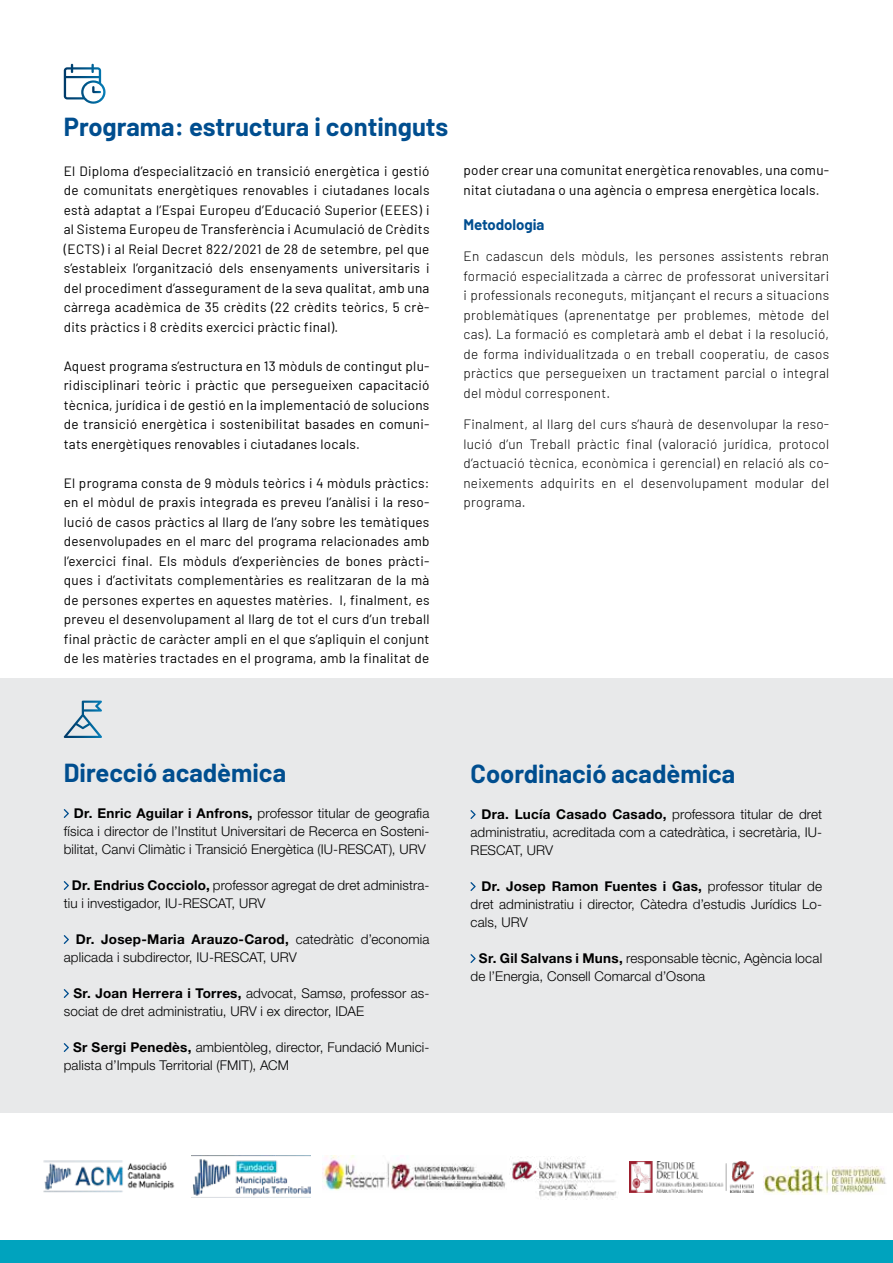
<style>
.page{position:relative;width:893px;height:1263px;background:#fff}
.page>*{position:absolute;margin:0;border:0;box-sizing:border-box;transform-origin:0 0}
.t1{font:700 25.5px "Barlow";color:#004e8f}
.t2{font:700 15px "Barlow";letter-spacing:-.005em;color:#004e90}
.t3{font:13.5px/19.5px "Barlow";letter-spacing:.02em;color:#000;text-align:justify}
.t4{font:300 13.5px/18px "Helvetica Neue LT Std";letter-spacing:.01em;color:#000}
.t5{font:300 13.5px/19.5px "Barlow";letter-spacing:.02em;color:#000;text-align:justify}
.s1{font-weight:700}
</style>
<div class="page">
<div style="left:0;top:1241px;width:893px;height:22px;background:#00a3be"></div>
<svg style="left:64px;top:64px;width:42px;height:40px"></svg>
<div style="left:0;top:678px;width:893px;height:434px;background:#e8e9ea"></div>
<svg style="left:64px;top:809px;width:5px;height:9px"></svg>
<svg style="left:64px;top:881px;width:5px;height:9px"></svg>
<svg style="left:64px;top:935px;width:5px;height:9px"></svg>
<svg style="left:64px;top:989px;width:5px;height:9px"></svg>
<svg style="left:64px;top:1043px;width:5px;height:9px"></svg>
<svg style="left:470px;top:810px;width:6px;height:9px"></svg>
<svg style="left:470px;top:882px;width:6px;height:9px"></svg>
<svg style="left:470px;top:954px;width:6px;height:9px"></svg>
<svg style="left:64px;top:701px;width:38px;height:37px"></svg>
<img style="left:43px;top:1160px;width:132px;height:33px">
<img style="left:323px;top:1155px;width:183px;height:36px">
<img style="left:509px;top:1157px;width:108px;height:43px">
<img style="left:630px;top:1161px;width:123px;height:32px">
<img style="left:763px;top:1167px;width:123px;height:27px">
<img style="left:191px;top:1155px;width:119px;height:43px">
<h1 class="t1" style="left:64px;top:107px;width:386px">Programa: estructura i continguts</h1>
<p class="t3" style="left:64px;top:160px;width:367px">El Diploma d’especialització en transició energètica i gestió de comunitats energètiques renovables i ciutadanes locals està adaptat a l’Espai Europeu d’Educació Superior (EEES) i al Sistema Europeu de Transferència i Acumulació de Crèdits (ECTS) i al Reial Decret 822/2021 de 28 de setembre, pel que s’estableix l’organització dels ensenyaments universitaris i del procediment d’assegurament de la seva qualitat, amb una càrrega acadèmica de 35 crèdits (22 crèdits teòrics, 5 crè&shy;dits pràctics i 8 crèdits exercici pràctic final).</p>
<p class="t3" style="left:64px;top:355px;width:367px">Aquest programa s’estructura en 13 mòduls de contingut plu&shy;ridisciplinari teòric i pràctic que persegueixen capacitació tècnica, jurídica i de gestió en la implementació de solucions de transició energètica i sostenibilitat basades en comuni&shy;tats energètiques renovables i ciutadanes locals.</p>
<p class="t3" style="left:64px;top:472px;width:367px">El programa consta de 9 mòduls teòrics i 4 mòduls pràctics: en el mòdul de praxis integrada es preveu l’anàlisi i la reso&shy;lució de casos pràctics al llarg de l’any sobre les temàtiques desenvolupades en el marc del programa relacionades amb l’exercici final. Els mòduls d’experiències de bones pràcti&shy;ques i d’activitats complementàries es realitzaran de la mà de persones expertes en aquestes matèries. I, finalment, es preveu el desenvolupament al llarg de tot el curs d’un treball final pràctic de caràcter ampli en el que s’apliquin el conjunt de les matèries tractades en el programa, amb la finalitat de</p>
<p class="t3" style="left:463px;top:160px;width:367px">poder crear una comunitat energètica renovables, una comu&shy;nitat ciutadana o una agència o empresa energètica locals.</p>
<p class="t2" style="left:463px;top:213px;width:82px">Metodologia</p>
<p class="t5" style="left:463px;top:245px;width:367px">En cadascun dels mòduls, les persones assistents rebran formació especialitzada a càrrec de professorat universitari i professionals reconeguts, mitjançant el recurs a situacions problemàtiques (aprenentatge per problemes, mètode del cas). La formació es completarà amb el debat i la resolució, de forma individualitzada o en treball cooperatiu, de casos pràctics que persegueixen un tractament parcial o integral del mòdul corresponent.</p>
<p class="t5" style="left:463px;top:413px;width:367px">Finalment, al llarg del curs s’haurà de desenvolupar la reso&shy;lució d’un Treball pràctic final (valoració jurídica, protocol d’actuació tècnica, econòmica i gerencial) en relació als co&shy;neixements adquirits en el desenvolupament modular del programa.</p>
<h1 class="t1" style="left:64px;top:754px;width:224px">Direcció acadèmica</h1>
<p class="t4" style="left:64px;top:804px;width:367px;text-align:justify;text-indent:10px"><span class="s1">Dr. Enric Aguilar i Anfrons,</span> professor titular de geografia física i director de l’Institut Universitari de Recerca en Sosteni&shy;bilitat, Canvi Climàtic i Transició Energètica (IU-RESCAT), URV</p>
<p class="t4" style="left:64px;top:876px;width:367px;text-indent:8px"><span class="s1">Dr. Endrius Cocciolo,</span> professor agregat de dret administra&shy;tiu i investigador, IU-RESCAT, URV</p>
<p class="t4" style="left:64px;top:930px;width:367px;text-indent:12px"><span class="s1">Dr. Josep-Maria Arauzo-Carod,</span> catedràtic d’economia aplicada i subdirector, IU-RESCAT, URV</p>
<p class="t4" style="left:64px;top:984px;width:367px;text-indent:10px"><span class="s1">Sr. Joan Herrera i Torres,</span> advocat, Samsø, professor as&shy;sociat de dret administratiu, URV i ex director, IDAE</p>
<p class="t4" style="left:64px;top:1038px;width:367px;text-indent:9px"><span class="s1">Sr Sergi Penedès,</span> ambientòleg, director, Fundació Munici&shy;palista d’Impuls Territorial (FMIT), ACM</p>
<h1 class="t1" style="left:470px;top:755px;width:266px">Coordinació acadèmica</h1>
<p class="t4" style="left:470px;top:805px;width:353px;text-align:justify;text-indent:11px"><span class="s1">Dra. Lucía Casado Casado,</span> professora titular de dret administratiu, acreditada com a catedràtica, i secretària, IU-RESCAT, URV</p>
<p class="t4" style="left:470px;top:877px;width:353px;text-align:justify;text-indent:11px"><span class="s1">Dr. Josep Ramon Fuentes i Gas,</span> professor titular de dret administratiu i director, Càtedra d’estudis Jurídics Lo&shy;cals, URV</p>
<p class="t4" style="left:470px;top:949px;width:353px;text-indent:8px"><span class="s1">Sr. Gil Salvans i Muns,</span> responsable tècnic, Agència local de l’Energia, Consell Comarcal d’Osona</p>
</div>
